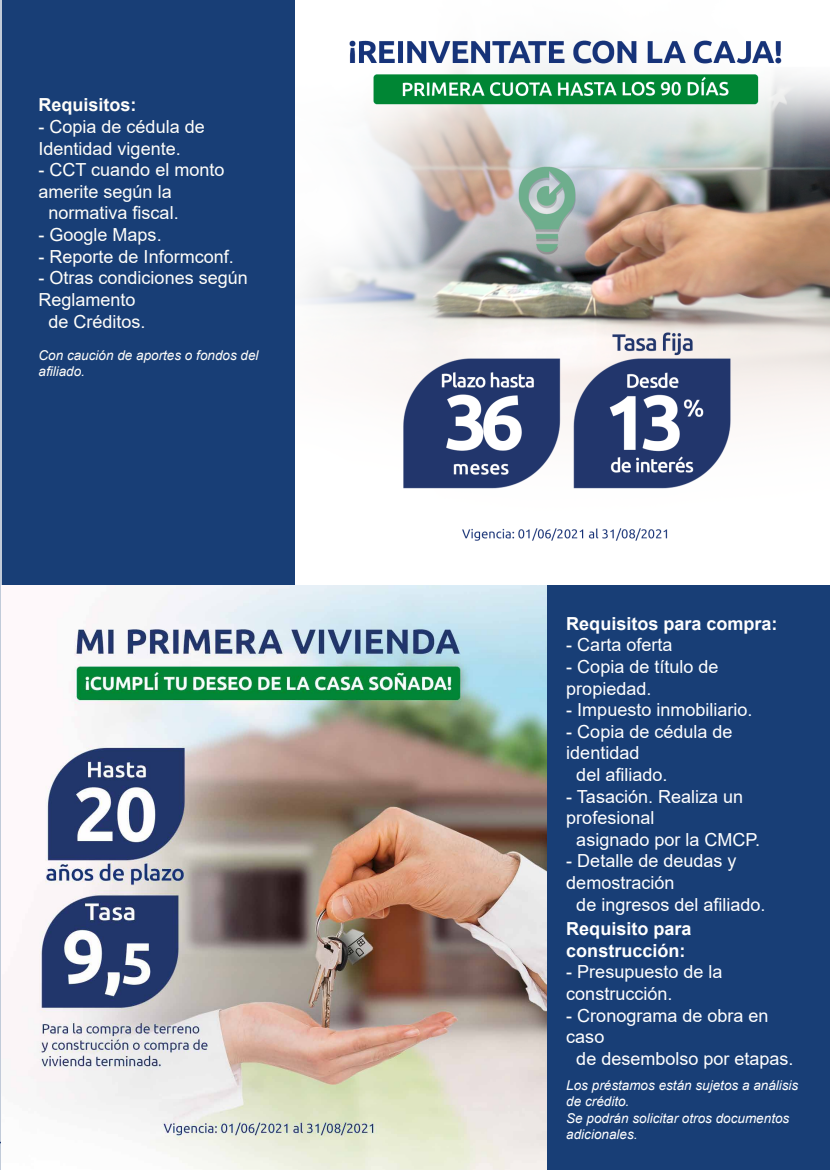
<style>
.page{position:relative;width:830px;height:1170px;background:#fff}
.page>*{position:absolute;margin:0;border:0;box-sizing:border-box;transform-origin:0 0}
.t1{font:18px/21.6px "Arial";color:#fff}
.t2{font:18px/21.6px "Arial";color:#fffefa}
.t3{font:700 18px/21.6px "Arial";color:#fff}
.t4{font:700 18px "Arial";color:#fffefa}
.t5{font:italic 13.5px/16.2px "Arial";color:#fff}
.t6{font:italic 13.5px/16.2px "Arial";color:#fffefa}
</style>
<div class="page">
<div style="left:2px;top:0;width:294px;height:585px;background:#183e76"></div>
<div style="left:546px;top:585px;width:283px;height:584px;background:#183e76"></div>
<img style="left:28px;top:585px;width:518px;height:584px">
<img style="left:295px;top:0;width:534px;height:585px">
<p class="t4" style="left:38px;top:92px;width:100px">Requisitos:</p>
<p class="t2" style="left:38px;top:116px;width:168px">- Copia de cédula de<br>Identidad vigente.</p>
<p class="t2" style="left:38px;top:159px;width:187px">- CCT cuando el monto</p>
<p class="t2" style="left:38px;top:181px;width:135px">amerite según la</p>
<p class="t2" style="left:48px;top:202px;width:132px">normativa fiscal.</p>
<p class="t2" style="left:38px;top:224px;width:125px">- Google Maps.</p>
<p class="t2" style="left:38px;top:245px;width:197px">- Reporte de Informconf.</p>
<p class="t2" style="left:38px;top:267px;width:211px">- Otras condiciones según</p>
<p class="t2" style="left:38px;top:289px;width:99px">Reglamento</p>
<p class="t2" style="left:48px;top:310px;width:99px">de Créditos.</p>
<p class="t6" style="left:38px;top:347px;width:221px">Con caución de aportes o fondos del afiliado.</p>
<p class="t3" style="left:566px;top:612px;width:213px">Requisitos para compra:</p>
<p class="t1" style="left:566px;top:634px;width:108px">- Carta oferta</p>
<p class="t1" style="left:566px;top:655px;width:154px">- Copia de título de propiedad.</p>
<p class="t1" style="left:566px;top:698px;width:188px">- Impuesto inmobiliario.</p>
<p class="t1" style="left:566px;top:720px;width:168px">- Copia de cédula de</p>
<p class="t1" style="left:566px;top:742px;width:75px">identidad</p>
<p class="t1" style="left:576px;top:763px;width:93px">del afiliado.</p>
<p class="t1" style="left:566px;top:785px;width:178px">- Tasación. Realiza un</p>
<p class="t1" style="left:566px;top:806px;width:90px">profesional</p>
<p class="t1" style="left:576px;top:828px;width:185px">asignado por la CMCP.</p>
<p class="t1" style="left:566px;top:850px;width:172px">- Detalle de deudas y</p>
<p class="t1" style="left:566px;top:871px;width:110px">demostración</p>
<p class="t1" style="left:576px;top:893px;width:191px">de ingresos del afiliado.</p>
<p class="t3" style="left:566px;top:918px;width:127px">Requisito para construcción:</p>
<p class="t1" style="left:566px;top:961px;width:158px">- Presupuesto de la construcción.</p>
<p class="t1" style="left:566px;top:1004px;width:204px">- Cronograma de obra en</p>
<p class="t1" style="left:566px;top:1025px;width:40px">caso</p>
<p class="t1" style="left:576px;top:1047px;width:219px">de desembolso por etapas.</p>
<p class="t5" style="left:566px;top:1077px;width:233px">Los préstamos están sujetos a análisis de crédito.<br>Se podrán solicitar otros documentos adicionales.</p>
</div>
